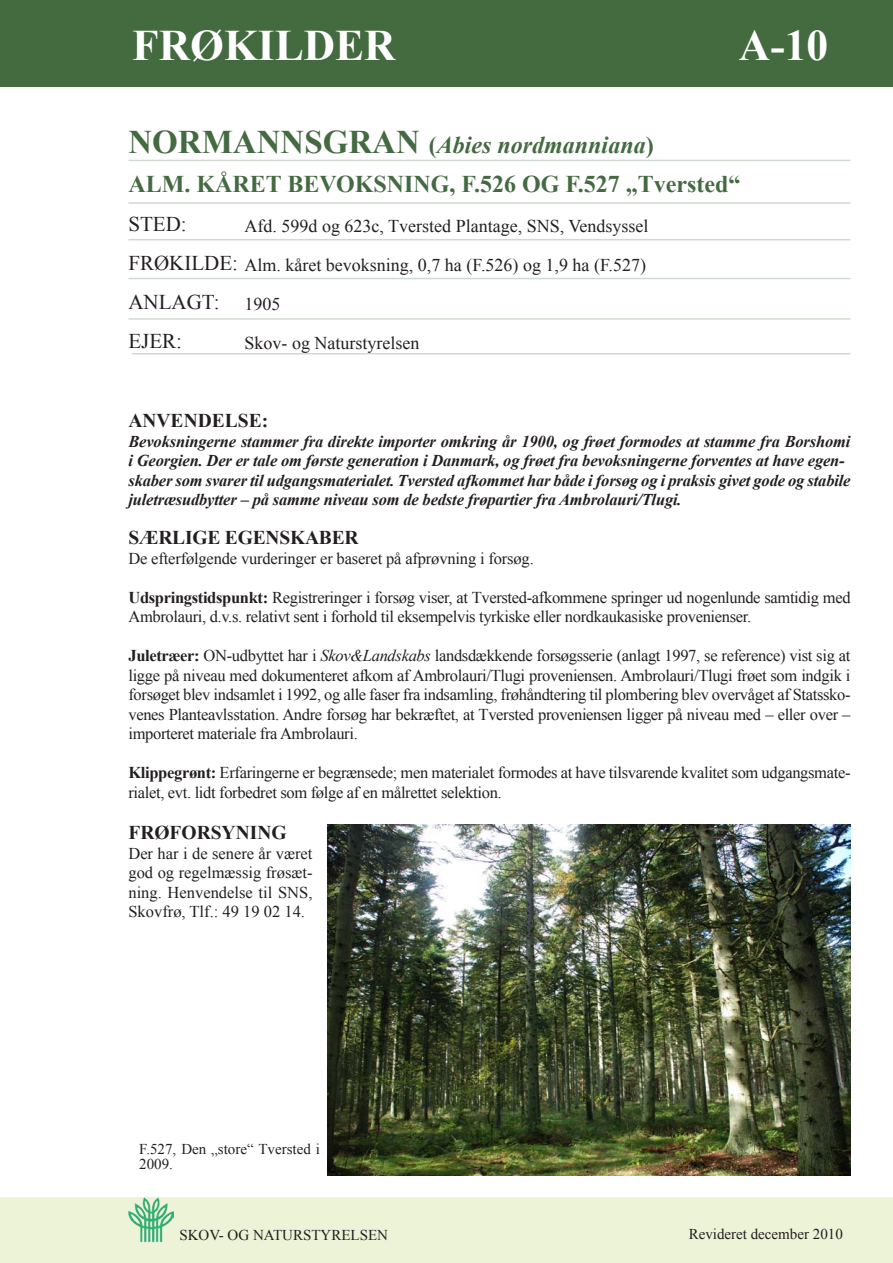
<style>
.page{position:relative;width:893px;height:1263px;background:#fff}
.page>*{position:absolute;margin:0;border:0;box-sizing:border-box;transform-origin:0 0}
.t1{font:700 43.5px "Times New Roman";color:#fff}
.t2{font:700 24px/39px "Times New Roman";color:#446a41}
.t3{font:21px/39px "Times New Roman";color:#231f20}
.t4{font:700 19.5px "Times New Roman";letter-spacing:-.005em;color:#231f20}
.t5{font:18px/39px "Times New Roman";color:#231f20}
.t6{font:16.5px/19.5px "Times New Roman";letter-spacing:-.02em;color:#231f20}
.t7{font:italic 700 16.5px/19.5px "Times New Roman";letter-spacing:-.01em;color:#231f20}
.t8{font:15px/15px "Times New Roman";color:#231f20}
.s1{font-size:33px}
.s2{font-style:italic}
.s3{font-weight:700}
</style>
<div class="page">
<div style="left:0;top:1197px;width:893px;height:66px;background:#edf3d7"></div>
<div style="left:0;top:0;width:893px;height:86px;background:#446a40"></div>
<img style="left:128px;top:1197px;width:45px;height:45px">
<hr style="left:128px;top:160px;width:722px;height:1px;background:#d0dad0">
<hr style="left:128px;top:202px;width:722px;height:2px;background:#d0dad0">
<hr style="left:128px;top:239px;width:722px;height:1px;background:#d0dad0">
<hr style="left:128px;top:278px;width:722px;height:1px;background:#d0dad0">
<hr style="left:128px;top:318px;width:722px;height:2px;background:#d0dad0">
<hr style="left:132px;top:353px;width:718px;height:1px;background:#d0dad0">
<img style="left:327px;top:824px;width:523px;height:352px">
<h1 class="t1" style="left:132px;top:15px;width:265px">FRØKILDER</h1>
<h1 class="t1" style="left:739px;top:15px;width:91px">A-10</h1>
<h2 class="t2" style="left:128px;top:125px;width:614px"><span class="s1">NORMANNSGRAN</span> (<span class="s2">Abies nordmanniana</span>)<br>ALM. KÅRET BEVOKSNING, F.526 OG F.527 „TVERSTED“</h2>
<p class="t3" style="left:128px;top:205px;width:111px">STED: frøkilde : anlagt: ejer:</p>
<p class="t5" style="left:244px;top:206px;width:405px">Afd. 599d og 623c, Tversted Plantage, SNS, Vendsyssel Alm. kåret bevoksning, 0,7 ha (F.526) og 1,9 ha (F.527)<br>1905<br>Skov- og Naturstyrelsen</p>
<p class="t4" style="left:128px;top:407px;width:29px">ANVENDELSE</p>
<p class="t4" style="left:262px;top:407px;width:8px">:</p>
<p class="t7" style="left:128px;top:431px;width:724px">Bevoksningerne stammer fra direkte importer omkring år 1900, og frøet formodes at stamme fra Borshomi i Georgien. Der er tale om første generation i Danmark, og frøet fra bevoksningerne forventes at have egen&shy;skaber som svarer til udgangsmaterialet. Tversted afkommet har både i forsøg og i praksis givet gode og stabile juletræsudbytter – på samme niveau som de bedste frøpartier fra Ambrolauri/Tlugi.</p>
<p class="t4" style="left:128px;top:524px;width:44px">SÆRLIGE</p>
<p class="t4" style="left:225px;top:524px;width:15px">EGENSK</p>
<p class="t4" style="left:305px;top:524px;width:29px">ABER</p>
<p class="t6" style="left:128px;top:548px;width:407px">De efterfølgende vurderinger er baseret på afprøvning i forsøg.</p>
<p class="t6" style="left:128px;top:587px;width:724px"><span class="s3">UDSPRINGSTIDSPUNKT:</span> Registreringer i forsøg viser, at Tversted-afkommene springer ud nogenlunde samtidig med<br>Ambrolauri, d.v.s. relativt sent i forhold til eksempelvis tyrkiske eller nordkaukasiske provenienser.</p>
<p class="t6" style="left:128px;top:646px;width:724px;text-align:justify"><span class="s3">JULETRÆER:</span> ON-udbyttet har i <span class="s2">Skov&amp;Landskabs</span> landsdækkende forsøgsserie (anlagt 1997, se reference) vist sig at ligge på niveau med dokumenteret afkom af Ambrolauri/Tlugi proveniensen. Ambrolauri/Tlugi frøet som indgik i forsøget blev indsamlet i 1992, og alle faser fra indsamling, frøhåndtering til plombering blev overvåget af Statssko&shy;venes Planteavlsstation. Andre forsøg har bekræftet, at Tversted proveniensen ligger på niveau med – eller over – importeret materiale fra Ambrolauri.</p>
<p class="t6" style="left:128px;top:763px;width:724px"><span class="s3">KLIPPEGRØNT:</span> Erfaringerne er begrænsede; men materialet formodes at have tilsvarende kvalitet som udgangsmate&shy;rialet, evt. lidt forbedret som følge af en målrettet selektion.</p>
<p class="t4" style="left:128px;top:819px;width:15px">FRØFORS</p>
<p class="t4" style="left:222px;top:819px;width:28px">YNING</p>
<p class="t6" style="left:128px;top:843px;width:186px;text-align:justify">Der har i de senere år været god og regelmæssig frøsæt&shy;ning. Henvendelse til SNS, Skovfrø, Tlf.: 49 19 02 14.</p>
<p class="t8" style="left:139px;top:1141px;width:182px">F.527, Den „store“ Tversted i<br>2009.</p>
<p class="t8" style="left:179px;top:1227px;width:210px">Skov- og Naturstyrelsen</p>
<p class="t8" style="left:689px;top:1226px;width:156px">Revideret december 2010</p>
</div>
